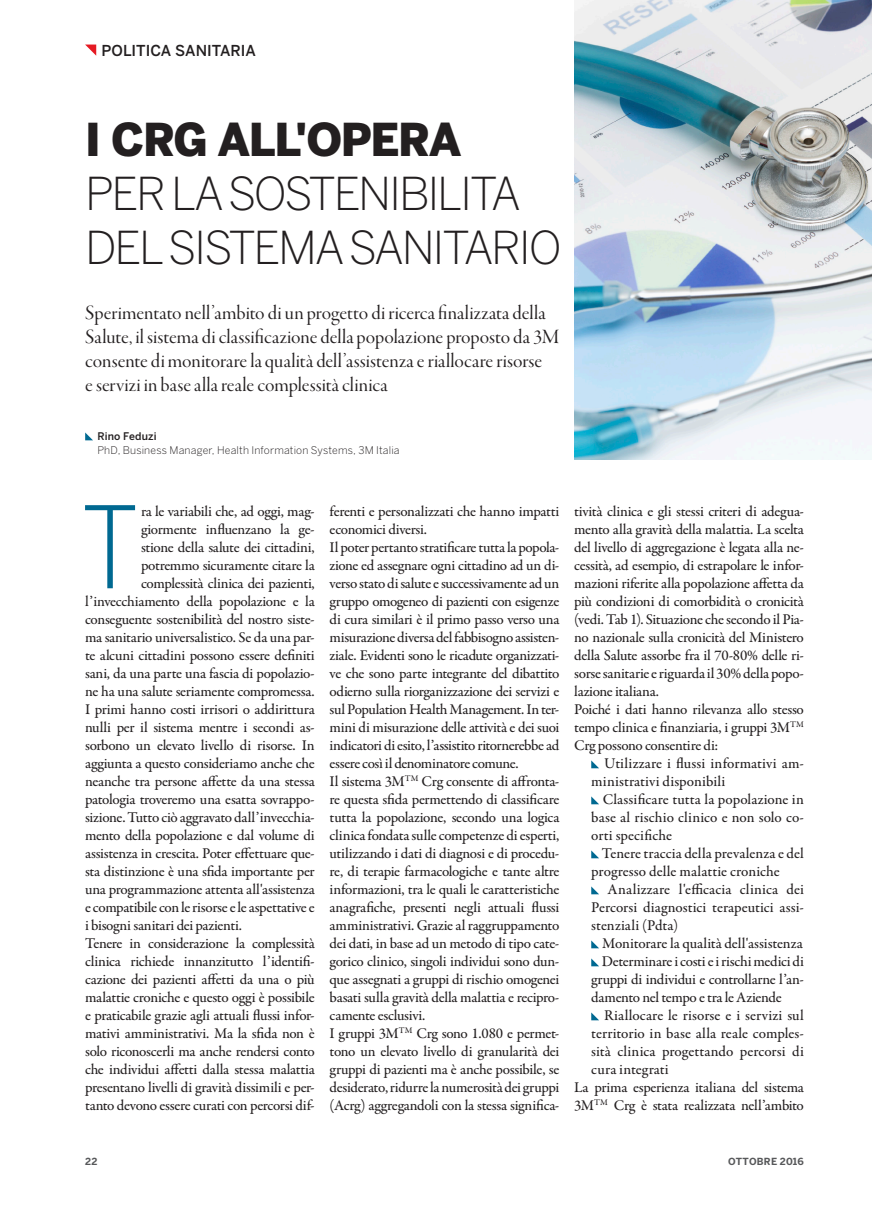
<style>
.page{position:relative;width:872px;height:1212px;background:#fff}
.page>*{position:absolute;margin:0;border:0;box-sizing:border-box;transform-origin:0 0}
.testo_graziato_capol{font:300 112.35px "Benton Sans Cond";color:#006991}
.t1{font:300 45px "Benton Sans";letter-spacing:-.05em;color:#231f20}
.t2{font:900 45px "Benton Sans";letter-spacing:-.03em;color:#231f20}
.t3{font:21px/24px "Garamond Premr Pro Disp";color:#231f20}
.testo_graziato_capol-2{font:500 15px/18px "Garamond Premr Pro";letter-spacing:-.02em;color:#231f20;text-align:justify}
.testo_graziato_capol-3{font:500 15px/18px "Garamond Premr Pro";color:#231f20}
.testo_graziato_capol-4{font:500 15px/18px "Garamond Premr Pro";letter-spacing:.005em;color:#231f20}
.t4{font:500 15px "Benton Sans";letter-spacing:-.005em;color:#231f20}
.LI-autore{font:300 10.5px "Benton Sans";letter-spacing:.02em;color:#231f20}
.LI-autore-2{font:500 10.5px "Benton Sans";letter-spacing:.01em;color:#231f20}
.testatina_SX{font:700 9.75px "Benton Sans";letter-spacing:.02em;color:#57585a}
</style>
<div class="page">
<svg style="left:85px;top:45px;width:11px;height:11px"></svg>
<svg style="left:591px;top:760px;width:8px;height:8px"></svg>
<svg style="left:591px;top:796px;width:8px;height:8px"></svg>
<svg style="left:591px;top:850px;width:8px;height:8px"></svg>
<svg style="left:591px;top:886px;width:8px;height:8px"></svg>
<svg style="left:591px;top:940px;width:8px;height:8px"></svg>
<svg style="left:591px;top:958px;width:8px;height:8px"></svg>
<svg style="left:591px;top:1012px;width:8px;height:8px"></svg>
<img style="left:574px;top:0;width:298px;height:459px">
<svg style="left:85px;top:432px;width:8px;height:8px"></svg>
<p class="t4" style="left:101px;top:41px;width:156px">POLITICA SANITARIA</p>
<p class="t2" style="left:85px;top:113px;width:378px">I CRG ALL'OPERA</p>
<p class="t1" style="left:85px;top:167px;width:437px">PER LA SOSTENIBILITA</p>
<p class="t1" style="left:85px;top:221px;width:478px">DEL SISTEMA SANITARIO</p>
<p class="t3" style="left:85px;top:301px;width:475px">Sperimentato nell’ambito di un progetto di ricerca finalizzata della<br>Salute, il sistema di classificazione della popolazione proposto da 3M consente di monitorare la qualità dell’assistenza e riallocare risorse</p>
<p class="t3" style="left:85px;top:373px;width:304px">e servizi in base alla reale complessità clinica</p>
<p class="LI-autore-2" style="left:97px;top:430px;width:61px">Rino Feduzi</p>
<p class="LI-autore" style="left:97px;top:444px;width:304px">PhD, Business Manager, Health Information Systems, 3M Italia</p>
<p class="testo_graziato_capol" style="left:81px;top:482px;width:59px">T</p>
<p class="testo_graziato_capol-2" style="left:141px;top:503px;width:175px">ra le variabili che, ad oggi, mag-</p>
<p class="testo_graziato_capol-2" style="left:141px;top:521px;width:175px">giormente influenzano la ge-</p>
<p class="testo_graziato_capol-2" style="left:141px;top:539px;width:175px">stione della salute dei cittadini,</p>
<p class="testo_graziato_capol-2" style="left:141px;top:557px;width:175px">potremmo sicuramente citare la</p>
<p class="testo_graziato_capol-2" style="left:141px;top:575px;width:175px">complessità clinica dei pazienti,</p>
<p class="testo_graziato_capol-2" style="left:85px;top:593px;width:231px">l’invecchiamento della popolazione e la</p>
<p class="testo_graziato_capol-2" style="left:85px;top:611px;width:231px">conseguente sostenibilità del nostro siste-</p>
<p class="testo_graziato_capol-2" style="left:85px;top:629px;width:231px">ma sanitario universalistico. Se da una par-</p>
<p class="testo_graziato_capol-2" style="left:85px;top:647px;width:231px">te alcuni cittadini possono essere definiti</p>
<p class="testo_graziato_capol-2" style="left:85px;top:665px;width:231px">sani, da una parte una fascia di popolazio-</p>
<p class="testo_graziato_capol-2" style="left:85px;top:683px;width:231px">ne ha una salute seriamente compromessa.</p>
<p class="testo_graziato_capol-2" style="left:85px;top:701px;width:231px">I primi hanno costi irrisori o addirittura</p>
<p class="testo_graziato_capol-2" style="left:85px;top:719px;width:231px">nulli per il sistema mentre i secondi as-</p>
<p class="testo_graziato_capol-2" style="left:85px;top:737px;width:231px">sorbono un elevato livello di risorse. In</p>
<p class="testo_graziato_capol-2" style="left:85px;top:755px;width:231px">aggiunta a questo consideriamo anche che</p>
<p class="testo_graziato_capol-2" style="left:85px;top:773px;width:231px">neanche tra persone affette da una stessa</p>
<p class="testo_graziato_capol-2" style="left:85px;top:791px;width:231px">patologia troveremo una esatta sovrappo-</p>
<p class="testo_graziato_capol-2" style="left:85px;top:809px;width:231px">sizione. Tutto ciò aggravato dall’invecchia-</p>
<p class="testo_graziato_capol-2" style="left:85px;top:827px;width:231px">mento della popolazione e dal volume di</p>
<p class="testo_graziato_capol-2" style="left:85px;top:845px;width:231px">assistenza in crescita. Poter effettuare que-</p>
<p class="testo_graziato_capol-2" style="left:85px;top:863px;width:231px">sta distinzione è una sfida importante per</p>
<p class="testo_graziato_capol-2" style="left:85px;top:881px;width:231px">una programmazione attenta all'assistenza</p>
<p class="testo_graziato_capol-2" style="left:85px;top:899px;width:231px">e compatibile con le risorse e le aspettative e</p>
<p class="testo_graziato_capol-2" style="left:85px;top:917px;width:158px">i bisogni sanitari dei pazienti.</p>
<p class="testo_graziato_capol-2" style="left:85px;top:935px;width:231px">Tenere in considerazione la complessità clinica richiede innanzitutto l’identifi&shy;cazione dei pazienti affetti da una o più malattie croniche e questo oggi è possibile e praticabile grazie agli attuali flussi infor&shy;mativi amministrativi. Ma la sfida non è solo riconoscerli ma anche rendersi conto che individui affetti dalla stessa malattia presentano livelli di gravità dissimili e per&shy;tanto devono essere curati con percorsi dif-</p>
<p class="testo_graziato_capol-2" style="left:330px;top:503px;width:231px">ferenti e personalizzati che hanno impatti economici diversi.</p>
<p class="testo_graziato_capol-2" style="left:330px;top:539px;width:231px">Il poter pertanto stratificare tutta la popola&shy;zione ed assegnare ogni cittadino ad un di&shy;verso stato di salute e successivamente ad un gruppo omogeneo di pazienti con esigenze di cura similari è il primo passo verso una misurazione diversa del fabbisogno assisten&shy;ziale. Evidenti sono le ricadute organizzati&shy;ve che sono parte integrante del dibattito odierno sulla riorganizzazione dei servizi e sul Population Health Management. In ter&shy;mini di misurazione delle attività e dei suoi indicatori di esito, l’assistito ritornerebbe ad essere così il denominatore comune.</p>
<p class="testo_graziato_capol-2" style="left:330px;top:773px;width:231px">Il sistema 3M<sup>TM</sup> Crg consente di affronta&shy;re questa sfida permettendo di classificare tutta la popolazione, secondo una logica clinica fondata sulle competenze di esperti, utilizzando i dati di diagnosi e di procedu&shy;re, di terapie farmacologiche e tante altre informazioni, tra le quali le caratteristiche anagrafiche, presenti negli attuali flussi amministrativi. Grazie al raggruppamento dei dati, in base ad un metodo di tipo cate&shy;gorico clinico, singoli individui sono dun&shy;que assegnati a gruppi di rischio omogenei basati sulla gravità della malattia e recipro&shy;camente esclusivi.</p>
<p class="testo_graziato_capol-2" style="left:330px;top:1025px;width:231px">I gruppi 3M<sup>TM</sup> Crg sono 1.080 e permet&shy;tono un elevato livello di granularità dei gruppi di pazienti ma è anche possibile, se desiderato, ridurre la numerosità dei gruppi (Acrg) aggregandoli con la stessa significa-</p>
<p class="testo_graziato_capol-2" style="left:574px;top:503px;width:231px">tività clinica e gli stessi criteri di adegua&shy;mento alla gravità della malattia. La scelta del livello di aggregazione è legata alla ne&shy;cessità, ad esempio, di estrapolare le infor&shy;mazioni riferite alla popolazione affetta da più condizioni di comorbidità o cronicità (vedi. Tab 1). Situazione che secondo il Pia&shy;no nazionale sulla cronicità del Ministero della Salute assorbe fra il 70-80% delle ri&shy;sorse sanitarie e riguarda il 30% della popo&shy;lazione italiana.</p>
<p class="testo_graziato_capol-2" style="left:574px;top:701px;width:231px">Poiché i dati hanno rilevanza allo stesso tempo clinica e finanziaria, i gruppi 3M<sup>TM </sup>Crg possono consentire di:</p>
<p class="testo_graziato_capol-4" style="left:591px;top:755px;width:214px;text-indent:13px">Utilizzare i flussi informativi am&shy;ministrativi disponibili</p>
<p class="testo_graziato_capol-2" style="left:591px;top:791px;width:214px;text-indent:11px">Classificare tutta la popolazione in base al rischio clinico e non solo co&shy;orti specifiche</p>
<p class="testo_graziato_capol-3" style="left:591px;top:845px;width:214px;text-indent:10px">Tenere traccia della prevalenza e del progresso delle malattie croniche</p>
<p class="testo_graziato_capol-2" style="left:591px;top:881px;width:214px;text-indent:16px">Analizzare l'efficacia clinica dei Percorsi diagnostici terapeutici assi&shy;stenziali (Pdta)</p>
<p class="testo_graziato_capol-2" style="left:602px;top:935px;width:202px">Monitorare la qualità dell'assistenza</p>
<p class="testo_graziato_capol-2" style="left:591px;top:953px;width:214px;text-indent:11px">Determinare i costi e i rischi medici di gruppi di individui e controllarne l’an&shy;damento nel tempo e tra le Aziende</p>
<p class="testo_graziato_capol-2" style="left:591px;top:1007px;width:214px;text-indent:13px">Riallocare le risorse e i servizi sul territorio in base alla reale comples&shy;sità clinica progettando percorsi di cura integrati</p>
<p class="testo_graziato_capol-2" style="left:574px;top:1079px;width:231px">La prima esperienza italiana del sistema<br>3M<sup>TM</sup> Crg è stata realizzata nell’ambito</p>
<p class="testatina_SX" style="left:85px;top:1156px;width:14px">22</p>
<p class="testatina_SX" style="left:728px;top:1156px;width:77px">OTTOBRE 2016</p>
</div>
